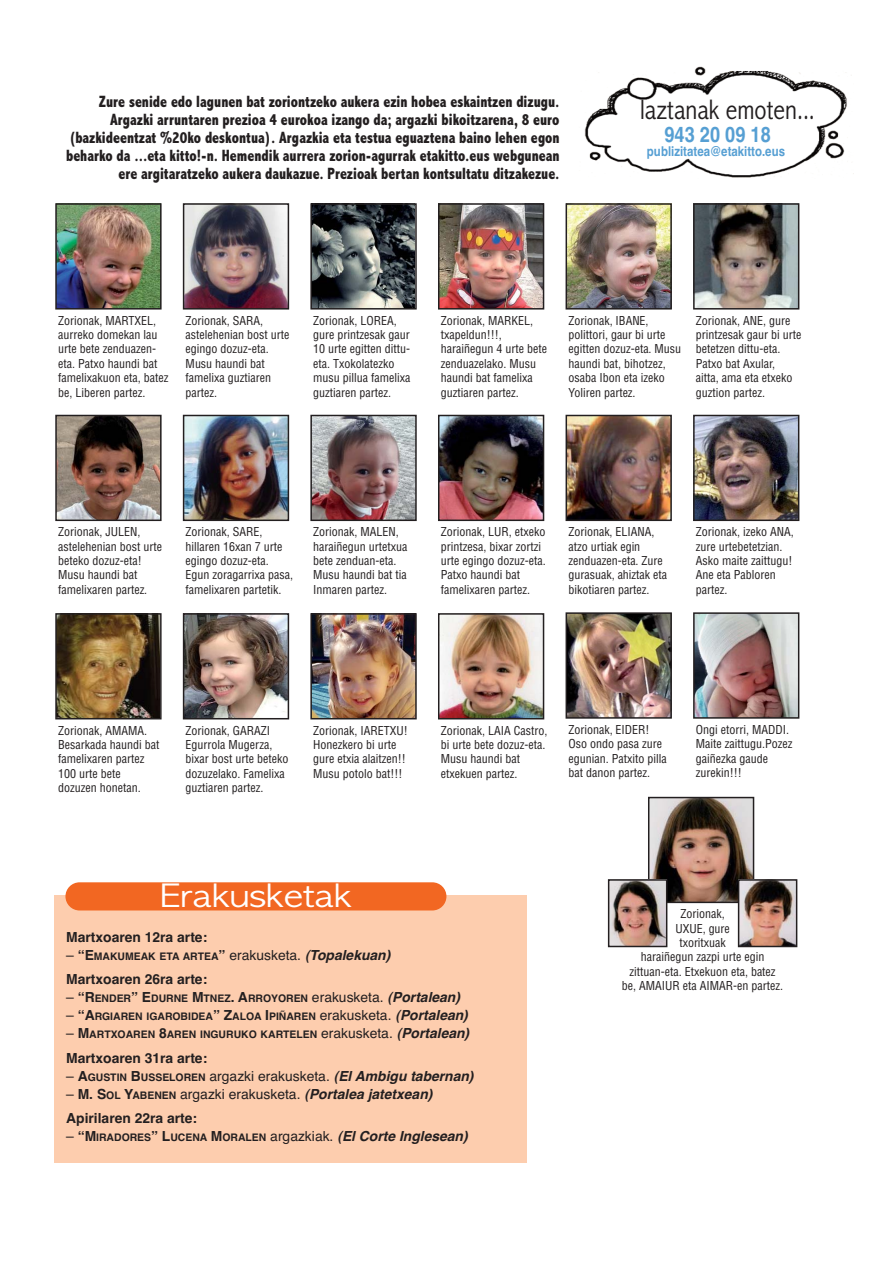
<style>
.page{position:relative;width:893px;height:1263px;background:#fff}
.page>*{position:absolute;margin:0;border:0;box-sizing:border-box;transform-origin:0 0}
.t1{font:30px "Apple Gothic";color:#fff;scale:1.15 1}
.t2{font:300 condensed 28.5px "Abadi";color:#231f20}
.t3{font:700 21.45px "Helvetica";color:#569fd3;scale:.85 1}
.t4{font:800 condensed 16.5px/18px "Abadi";color:#231f20;text-align:right;scale:.9 1}
.t5{font:700 13.8px/24.5px "Helvetica";color:#231f20}
.t6{font:13.8px "Helvetica";color:#231f20}
.t7{font:700 13.5px "Helvetica";color:#569fd3;scale:.85 1}
.t8{font:condensed 12px/14.4px "Helvetica";color:#231f20}
.t9{font:700 10.35px "Helvetica";color:#231f20}
.s1{font-weight:400;font-size:13.8px}
.s2{font-size:13.8px}
.s3{font-style:italic;font-size:13.8px}
.s4{font-weight:700}
.s5{font-weight:700;font-size:10.35px}
.s6{font-weight:700;font-style:italic}
.s7{font-weight:400}
.s8{font-size:10.35px}
.s9{font-style:italic}
</style>
<div class="page">
<img style="left:441px;top:616px;width:100px;height:100px">
<div style="left:438px;top:613px;width:106px;height:106px;border:2px solid #231f20"></div>
<img style="left:313px;top:206px;width:101px;height:101px">
<div style="left:310px;top:203px;width:107px;height:107px;border:2px solid #231f20"></div>
<img style="left:569px;top:418px;width:100px;height:100px">
<div style="left:566px;top:415px;width:106px;height:106px;border:2px solid #231f20"></div>
<img style="left:569px;top:615px;width:100px;height:101px">
<div style="left:566px;top:612px;width:106px;height:107px;border:2px solid #231f20"></div>
<img style="left:441px;top:418px;width:100px;height:100px">
<div style="left:438px;top:415px;width:106px;height:106px;border:2px solid #231f20"></div>
<img style="left:584px;top:66px;width:270px;height:112px">
<img style="left:186px;top:418px;width:100px;height:100px">
<div style="left:183px;top:415px;width:106px;height:106px;border:2px solid #231f20"></div>
<img style="left:569px;top:206px;width:100px;height:101px">
<div style="left:566px;top:203px;width:106px;height:107px;border:2px solid #231f20"></div>
<img style="left:58px;top:206px;width:101px;height:101px">
<div style="left:55px;top:203px;width:107px;height:107px;border:2px solid #231f20"></div>
<img style="left:186px;top:206px;width:100px;height:101px">
<div style="left:183px;top:203px;width:106px;height:107px;border:2px solid #231f20"></div>
<img style="left:313px;top:418px;width:101px;height:100px">
<div style="left:310px;top:415px;width:107px;height:106px;border:2px solid #231f20"></div>
<img style="left:441px;top:206px;width:100px;height:101px">
<div style="left:438px;top:203px;width:106px;height:107px;border:2px solid #231f20"></div>
<img style="left:696px;top:206px;width:100px;height:101px">
<div style="left:693px;top:203px;width:106px;height:107px;border:2px solid #231f20"></div>
<img style="left:696px;top:418px;width:100px;height:100px">
<div style="left:693px;top:415px;width:106px;height:106px;border:2px solid #231f20"></div>
<img style="left:186px;top:616px;width:100px;height:100px">
<div style="left:183px;top:613px;width:106px;height:106px;border:2px solid #231f20"></div>
<img style="left:651px;top:800px;width:100px;height:100px">
<div style="left:648px;top:797px;width:106px;height:106px;border:2px solid #231f20"></div>
<img style="left:58px;top:616px;width:101px;height:100px">
<div style="left:55px;top:613px;width:107px;height:106px;border:2px solid #231f20"></div>
<img style="left:611px;top:882px;width:53px;height:62px">
<div style="left:608px;top:879px;width:59px;height:68px;border:2px solid #231f20"></div>
<img style="left:741px;top:882px;width:53px;height:62px">
<div style="left:738px;top:879px;width:59px;height:68px;border:2px solid #231f20"></div>
<img style="left:313px;top:616px;width:101px;height:100px">
<div style="left:310px;top:613px;width:107px;height:106px;border:2px solid #231f20"></div>
<img style="left:58px;top:418px;width:101px;height:100px">
<div style="left:55px;top:415px;width:107px;height:106px;border:2px solid #231f20"></div>
<img style="left:696px;top:615px;width:100px;height:101px">
<div style="left:693px;top:612px;width:106px;height:107px;border:2px solid #231f20"></div>
<div style="left:54px;top:895px;width:472px;height:267px;background:#fdcdae"></div>
<div style="left:65px;top:882px;width:381px;height:28px;background:#f26722;border-radius:14px"></div>
<p class="t4" style="left:66px;top:94px;width:550px">Zure senide edo lagunen bat zoriontzeko aukera ezin hobea eskaintzen dizugu.<br>Argazki arruntaren prezioa 4 eurokoa izango da; argazki bikoitzarena, 8 euro (bazkideentzat %20ko deskontua). Argazkia eta testua eguaztena baino lehen egon beharko da ...eta kitto!-n. Hemendik aurrera zorion-agurrak etakitto.eus webgunean ere argitaratzeko aukera daukazue. Prezioak bertan kontsultatu ditzakezue.</p>
<h2 class="t2" style="left:640px;top:93px;width:176px">laztanak emoten...</h2>
<h3 class="t3" style="left:664px;top:127px;width:127px">943 20 09 18</h3>
<p class="t7" style="left:647px;top:147px;width:164px">publizitatea@etakitto.eus</p>
<p class="t8" style="left:58px;top:314px;width:112px">Zorionak, MARTXEL, aurreko domekan lau urte bete zenduazen&shy;eta. Patxo haundi bat famelixakuon eta, batez be, Liberen partez.</p>
<p class="t8" style="left:186px;top:314px;width:105px">Zorionak, SARA, astelehenian bost urte egingo dozuz-eta.<br>Musu haundi bat famelixa guztiaren partez.</p>
<p class="t8" style="left:313px;top:314px;width:99px">Zorionak, LOREA, gure printzesak gaur<br>10 urte egitten dittu&shy;eta. Txokolatezko musu pillua famelixa guztiaren partez.</p>
<p class="t8" style="left:568px;top:314px;width:114px">Zorionak, IBANE, polittori, gaur bi urte egitten dozuz-eta. Musu haundi bat, bihotzez, osaba Ibon eta izeko<br>Yoliren partez.</p>
<p class="t8" style="left:441px;top:314px;width:108px">Zorionak, MARKEL, txapeldun!!!, haraiñegun 4 urte bete zenduazelako. Musu haundi bat famelixa guztiaren partez.</p>
<p class="t8" style="left:696px;top:314px;width:107px">Zorionak, ANE, gure printzesak gaur bi urte betetzen dittu-eta.<br>Patxo bat Axular,<br>aitta, ama eta etxeko guztion partez.</p>
<p class="t8" style="left:58px;top:525px;width:105px">Zorionak, JULEN, astelehenian bost urte beteko dozuz-eta!<br>Musu haundi bat famelixaren partez.</p>
<p class="t8" style="left:186px;top:525px;width:109px">Zorionak, SARE, hillaren 16xan 7 urte egingo dozuz-eta.<br>Egun zoragarrixa pasa, famelixaren partetik.</p>
<p class="t8" style="left:313px;top:525px;width:96px">Zorionak, MALEN, haraiñegun urtetxua bete zenduan-eta.<br>Musu haundi bat tia<br>Inmaren partez.</p>
<p class="t8" style="left:441px;top:525px;width:106px">Zorionak, LUR, etxeko printzesa, bixar zortzi urte egingo dozuz-eta.<br>Patxo haundi bat famelixaren partez.</p>
<p class="t8" style="left:568px;top:525px;width:100px">Zorionak, ELIANA, atzo urtiak egin zenduazen-eta. Zure gurasuak, ahiztak eta bikotiaren partez.</p>
<p class="t8" style="left:696px;top:525px;width:99px">Zorionak, izeko ANA, zure urtebetetzian.<br>Asko maite zaittugu!<br>Ane eta Pabloren partez.</p>
<p class="t8" style="left:186px;top:724px;width:104px">Zorionak, GARAZI<br>Egurrola Mugerza, bixar bost urte beteko dozuzelako. Famelixa guztiaren partez.</p>
<p class="t8" style="left:58px;top:724px;width:103px">Zorionak, AMAMA.<br>Besarkada haundi bat famelixaren partez<br>100 urte bete dozuzen honetan.</p>
<p class="t8" style="left:313px;top:724px;width:96px">Zorionak, IARETXU!<br>Honezkero bi urte gure etxia alaitzen!!<br>Musu potolo bat!!!</p>
<p class="t8" style="left:441px;top:724px;width:108px">Zorionak, LAIA Castro, bi urte bete dozuz-eta.<br>Musu haundi bat etxekuen partez.</p>
<p class="t8" style="left:568px;top:723px;width:100px">Zorionak, EIDER!<br>Oso ondo pasa zure egunian. Patxito pilla bat danon partez.</p>
<p class="t8" style="left:696px;top:723px;width:98px">Ongi etorri, MADDI.<br>Maite zaittugu.Pozez gaiñezka gaude zurekin!!!</p>
<h1 class="t1" style="left:161px;top:883px;width:168px">Erakusketak</h1>
<p class="t5" style="left:66px;top:926px;width:143px">Martxoaren 12ra arte:</p>
<p class="t9" style="left:66px;top:952px;width:326px"><span class="s1">–</span> <span class="s2">“E</span>MAKUMEAK ETA ARTEA<span class="s2">”</span> <span class="s1">erakusketa.</span> <span class="s3">(Topalekuan)</span></p>
<p class="t5" style="left:66px;top:968px;width:143px">Martxoaren 26ra arte:</p>
<p class="t9" style="left:66px;top:995px;width:395px"><span class="s1">–</span> <span class="s2">“R</span>ENDER<span class="s2">” E</span>DURNE <span class="s2">M</span>TNEZ<span class="s2">. A</span>RROYOREN <span class="s1">erakusketa.</span> <span class="s3">(Portalean)</span></p>
<p class="t9" style="left:66px;top:1013px;width:403px"><span class="s1">–</span> <span class="s2">“A</span>RGIAREN IGAROBIDEA<span class="s2">” Z</span>ALOA <span class="s2">I</span>PIÑAREN <span class="s1">erakusketa.</span> <span class="s3">(Portalean)</span></p>
<p class="t9" style="left:66px;top:1031px;width:405px"><span class="s1">–</span> <span class="s2">M</span>ARTXOAREN <span class="s2">8</span>AREN INGURUKO KARTELEN <span class="s1">erakusketa.</span> <span class="s3">(Portalean)</span></p>
<p class="t5" style="left:66px;top:1047px;width:143px">Martxoaren 31ra arte:</p>
<p class="t6" style="left:66px;top:1071px;width:409px">– <span class="s4">A</span><span class="s5">GUSTIN</span> <span class="s4">B</span><span class="s5">USSELOREN</span> argazki erakusketa. <span class="s6">(El Ambigu tabernan)</span></p>
<p class="t5" style="left:66px;top:1083px;width:368px"><span class="s7">–</span> M. S<span class="s8">OL</span> Y<span class="s8">ABENEN</span> <span class="s7">argazki erakusketa.</span> <span class="s9">(Portalea jatetxean)<br></span>Apirilaren 22ra arte:</p>
<p class="t9" style="left:66px;top:1133px;width:403px"><span class="s1">–</span> <span class="s2">“M</span>IRADORES<span class="s2">” L</span>UCENA <span class="s2">M</span>ORALEN <span class="s1">argazkiak.</span> <span class="s3">(El Corte Inglesean)</span></p>
<p class="t8" style="left:622px;top:907px;width:163px;text-align:center">Zorionak,<br>UXUE, gure<br>txoritxuak<br>haraiñegun zazpi urte egin zittuan-eta. Etxekuon eta, batez be, AMAIUR eta AIMAR-en partez.</p>
</div>
